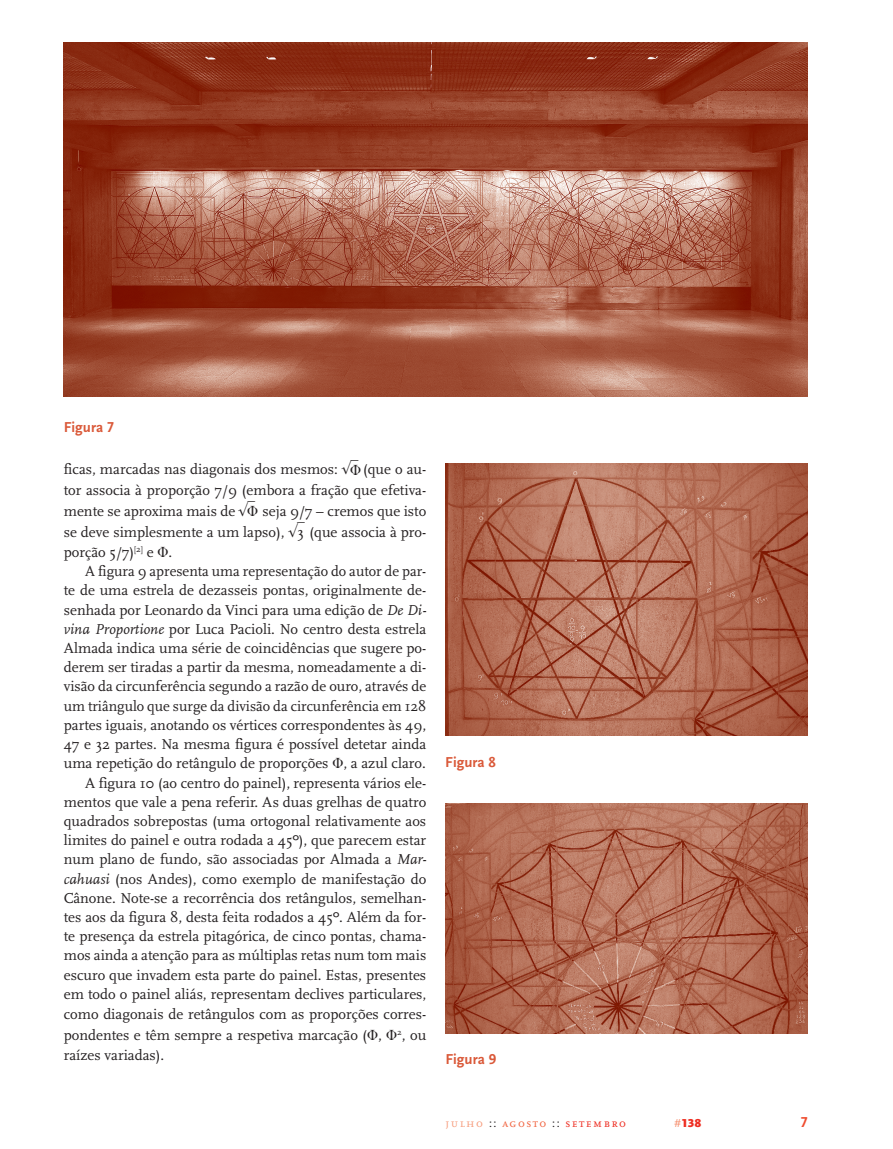
<style>
.page{position:relative;width:893px;height:1149px;background:#fff}
.page>*{position:absolute;margin:0;border:0;box-sizing:border-box;transform-origin:0 0}
.Texto_ARTIGOS{font:15px/19.5px "Scala";color:#231f20}
.LEGENDA_TITULO{font:700 15px "Scala Sans Pro";color:#da5939}
.t1{font:15px "Scala Sans Bold SC";color:#ef4c2f}
.Texto_ARTIGOS-2{font:15px "Times";color:#231f20}
.t2{font:12px "Scala Caps";letter-spacing:.12em;color:#ee2e22}
.t3{font:900 12px "Scala Sans Pro";color:#ee2e22}
.s1{font-family:"Times"}
.s2{font-family:"Times New Roman"}
.s3{font-style:italic}
.s4{font-family:"Scala Sans Regular SC"}
.s5{color:#f69b7b}
.s6{color:#231f20}
.s7{color:#f1633f}
.s8{font-weight:400;color:#f58966}
</style>
<div class="page">
<img style="left:64px;top:43px;width:744px;height:353px">
<img style="left:445px;top:463px;width:363px;height:272px">
<img style="left:445px;top:803px;width:363px;height:230px">
<p class="LEGENDA_TITULO" style="left:64px;top:418px;width:51px">Figura 7</p>
<p class="Texto_ARTIGOS" style="left:64px;top:443px;width:364px;line-height:30.8px;text-indent:287px"><span class="s1">−<br></span>tor associa à proporção 7/9 (embora a fração que efetiva-</p>
<p class="Texto_ARTIGOS" style="left:64px;top:501px;width:364px">mente se aproxima mais de <span class="s1">√</span><span class="s2">Φ</span> seja 9/7 – cremos que isto</p>
<p class="Texto_ARTIGOS" style="left:64px;top:460px;width:364px">ficas, marcadas nas diagonais dos mesmos: <span class="s1">√</span><span class="s2">Φ</span>(que o au-</p>
<p class="Texto_ARTIGOS" style="left:64px;top:484px;width:364px;line-height:31.5px;text-indent:183px"><span class="s1">−<br></span>se deve simplesmente a um lapso), <span class="s1">√</span>3 (que associa à pro-</p>
<p class="Texto_ARTIGOS-2" style="left:297px;top:507px;width:10px">−</p>
<p class="Texto_ARTIGOS" style="left:64px;top:542px;width:110px">porção 5/7)<sup>[2]</sup> e <span class="s2">Φ</span>.</p>
<p class="Texto_ARTIGOS" style="left:64px;top:561px;width:364px;text-align:justify;text-indent:21px">A figura 9 apresenta uma representação do autor de par&shy;te de uma estrela de dezasseis pontas, originalmente de&shy;senhada por Leonardo da Vinci para uma edição de <span class="s3">De Di&shy;vina Proportione</span> por Luca Pacioli. No centro desta estrela Almada indica uma série de coincidências que sugere po&shy;derem ser tiradas a partir da mesma, nomeadamente a di&shy;visão da circunferência segundo a razão de ouro, através de um triângulo que surge da divisão da circunferência em 128 partes iguais, anotando os vértices correspondentes às 49, 47 e 32 partes. Na mesma figura é possível detetar ainda uma repetição do retângulo de proporções <span class="s2">Φ</span>, a azul claro.</p>
<p class="Texto_ARTIGOS" style="left:64px;top:773px;width:364px;text-align:justify;text-indent:21px">A figura 10 (ao centro do painel), representa vários ele&shy;mentos que vale a pena referir. As duas grelhas de quatro quadrados sobrepostas (uma ortogonal relativamente aos limites do painel e outra rodada a 45<span class="s4">º</span>), que parecem estar num plano de fundo, são associadas por Almada a <span class="s3">Mar&shy;cahuasi</span> (nos Andes), como exemplo de manifestação do Cânone. Note-se a recorrência dos retângulos, semelhan&shy;tes aos da figura 8, desta feita rodados a 45<span class="s4">º</span>. Além da for&shy;te presença da estrela pitagórica, de cinco pontas, chama&shy;mos ainda a atenção para as múltiplas retas num tom mais escuro que invadem esta parte do painel. Estas, presentes em todo o painel aliás, representam declives particulares, como diagonais de retângulos com as proporções corres&shy;pondentes e têm sempre a respetiva marcação (<span class="s2">Φ</span>, <span class="s2">Φ</span><sup>2</sup>, ou raízes variadas).</p>
<p class="LEGENDA_TITULO" style="left:445px;top:752px;width:52px">Figura 8</p>
<p class="LEGENDA_TITULO" style="left:445px;top:1050px;width:52px">Figura 9</p>
<p class="t2" style="left:445px;top:1116px;width:182px"><span class="s5">julho</span> <span class="s6">::</span> <span class="s7">agosto</span> <span class="s6">::</span> setembro</p>
<p class="t3" style="left:674px;top:1115px;width:29px"><span class="s8">#</span>138</p>
<p class="t1" style="left:800px;top:1113px;width:9px">7</p>
</div>
